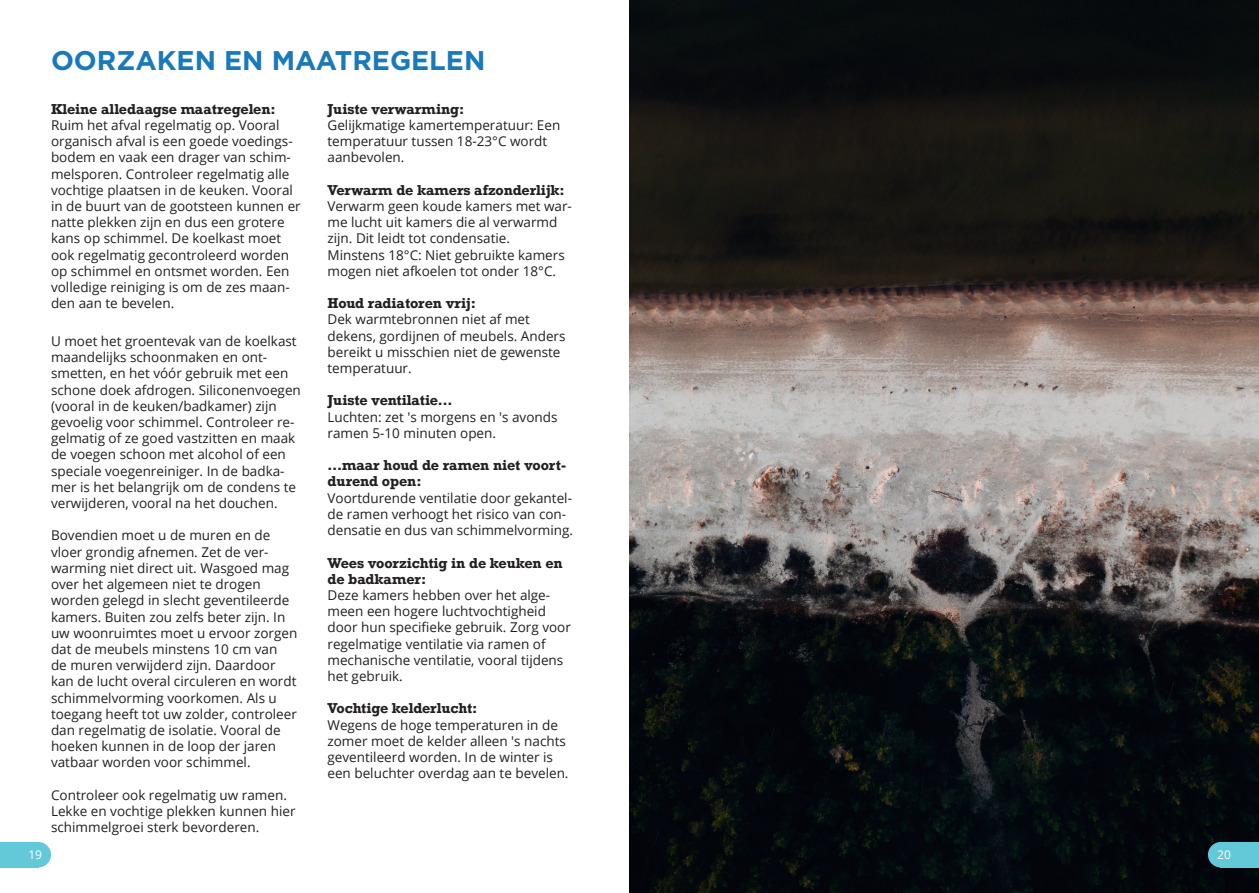
<style>
.page{position:relative;width:1259px;height:893px;background:#fff}
.page>*{position:absolute;margin:0;border:0;box-sizing:border-box;transform-origin:0 0}
.Koppen{font:700 27px "Homepage Baukasten";color:#1879bb}
.BROODTEKST{font:13.5px/16.2px "Open Sans";color:#231f20}
.TUSSENKOPPEN_2{font:13.5px/16.2px "Open Sans";color:#231f20}
.TUSSENKOPPEN_2-2{font:700 13.5px/16.2px "Rockwell";letter-spacing:-.01em;color:#231f20}
.t1{font:12px "Open Sans";color:#fff}
.s1{font-family:"Rockwell";font-weight:700}
</style>
<div class="page">
<div style="left:26px;top:842px;width:25px;height:25px;background:#63c9d8;border-radius:50%"></div>
<img style="left:629px;top:0;width:630px;height:893px">
<div style="left:0;top:842px;width:38px;height:25px;background:#63c9d8"></div>
<div style="left:1208px;top:842px;width:25px;height:25px;background:#63c9d8;border-radius:50%"></div>
<div style="left:1220px;top:842px;width:39px;height:25px;background:#63c9d8"></div>
<p class="Koppen" style="left:51px;top:45px;width:436px">OORZAKEN EN MAATREGELEN</p>
<p class="TUSSENKOPPEN_2" style="left:51px;top:101px;width:251px"><span class="s1">Kleine alledaagse maatregelen:<br></span>Ruim het afval regelmatig op. Vooral organisch afval is een goede voedings&shy;bodem en vaak een drager van schim&shy;melsporen. Controleer regelmatig alle vochtige plaatsen in de keuken. Vooral in de buurt van de gootsteen kunnen er natte plekken zijn en dus een grotere kans op schimmel. De koelkast moet ook regelmatig gecontroleerd worden op schimmel en ontsmet worden. Een volledige reiniging is om de zes maan&shy;den aan te bevelen.</p>
<p class="BROODTEKST" style="left:51px;top:333px;width:251px">U moet het groentevak van de koelkast maandelijks schoonmaken en ont&shy;smetten, en het vóór gebruik met een schone doek afdrogen. Siliconenvoegen (vooral in de keuken/badkamer) zijn gevoelig voor schimmel. Controleer re&shy;gelmatig of ze goed vastzitten en maak de voegen schoon met alcohol of een speciale voegenreiniger. In de badka&shy;mer is het belangrijk om de condens te verwijderen, vooral na het douchen.</p>
<p class="BROODTEKST" style="left:51px;top:527px;width:248px">Bovendien moet u de muren en de vloer grondig afnemen. Zet de ver&shy;warming niet direct uit. Wasgoed mag over het algemeen niet te drogen worden gelegd in slecht geventileerde kamers. Buiten zou zelfs beter zijn. In uw woonruimtes moet u ervoor zorgen dat de meubels minstens 10 cm van<br>de muren verwijderd zijn. Daardoor kan de lucht overal circuleren en wordt schimmelvorming voorkomen. Als u toegang heeft tot uw zolder, controleer dan regelmatig de isolatie. Vooral de hoeken kunnen in de loop der jaren vatbaar worden voor schimmel.</p>
<p class="BROODTEKST" style="left:51px;top:786px;width:246px">Controleer ook regelmatig uw ramen.<br>Lekke en vochtige plekken kunnen hier schimmelgroei sterk bevorderen.</p>
<p class="TUSSENKOPPEN_2-2" style="left:327px;top:101px;width:138px">Juiste verwarming:</p>
<p class="BROODTEKST" style="left:327px;top:117px;width:234px">Gelijkmatige kamertemperatuur: Een temperatuur tussen 18-23°C wordt aanbevolen.</p>
<p class="TUSSENKOPPEN_2-2" style="left:327px;top:182px;width:239px">Verwarm de kamers afzonderlijk:</p>
<p class="BROODTEKST" style="left:327px;top:198px;width:246px">Verwarm geen koude kamers met war&shy;me lucht uit kamers die al verwarmd zijn. Dit leidt tot condensatie.</p>
<p class="BROODTEKST" style="left:327px;top:246px;width:239px">Minstens 18°C: Niet gebruikte kamers mogen niet afkoelen tot onder 18°C.</p>
<p class="TUSSENKOPPEN_2-2" style="left:327px;top:295px;width:150px">Houd radiatoren vrij:</p>
<p class="BROODTEKST" style="left:327px;top:311px;width:239px">Dek warmtebronnen niet af met dekens, gordijnen of meubels. Anders bereikt u misschien niet de gewenste temperatuur.</p>
<p class="TUSSENKOPPEN_2-2" style="left:327px;top:392px;width:127px">Juiste ventilatie…</p>
<p class="BROODTEKST" style="left:327px;top:408px;width:231px">Luchten: zet 's morgens en 's avonds ramen 5-10 minuten open.</p>
<p class="TUSSENKOPPEN_2-2" style="left:327px;top:457px;width:240px">…maar houd de ramen niet voort&shy;durend open:</p>
<p class="BROODTEKST" style="left:327px;top:489px;width:247px">Voortdurende ventilatie door gekantel&shy;de ramen verhoogt het risico van con&shy;densatie en dus van schimmelvorming.</p>
<p class="TUSSENKOPPEN_2-2" style="left:327px;top:554px;width:237px">Wees voorzichtig in de keuken en de badkamer:</p>
<p class="BROODTEKST" style="left:327px;top:587px;width:245px">Deze kamers hebben over het alge&shy;meen een hogere luchtvochtigheid door hun specifieke gebruik. Zorg voor regelmatige ventilatie via ramen of mechanische ventilatie, vooral tijdens het gebruik.</p>
<p class="TUSSENKOPPEN_2-2" style="left:327px;top:700px;width:151px">Vochtige kelderlucht:</p>
<p class="BROODTEKST" style="left:327px;top:716px;width:242px">Wegens de hoge temperaturen in de zomer moet de kelder alleen 's nachts geventileerd worden. In de winter is een beluchter overdag aan te bevelen.</p>
<p class="t1" style="left:28px;top:846px;width:15px">19</p>
<p class="t1" style="left:1217px;top:846px;width:15px">20</p>
</div>
